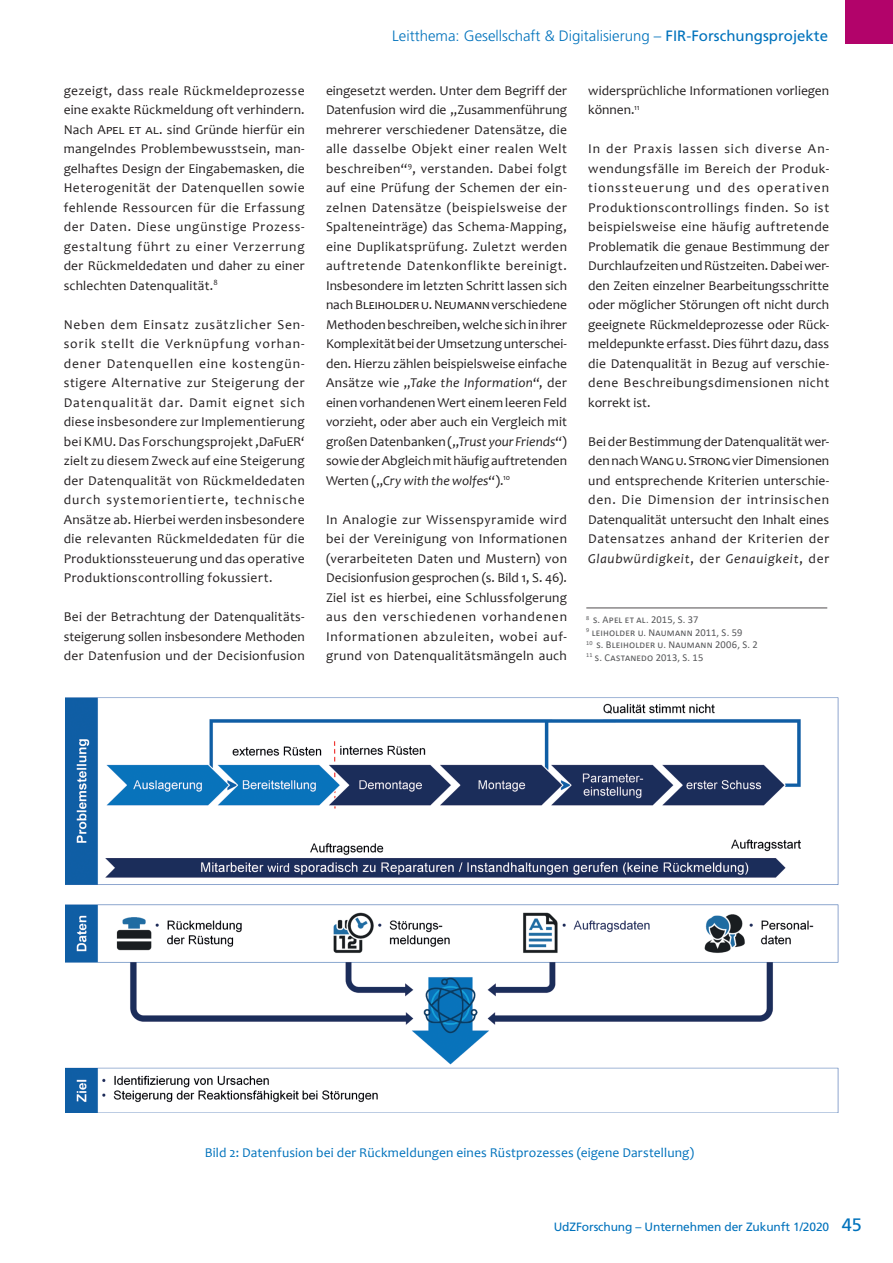
<style>
.page{position:relative;width:893px;height:1263px;background:#fff}
.page>*{position:absolute;margin:0;border:0;box-sizing:border-box;transform-origin:0 0}
.t1{font:300 15px "Frutiger";color:#0072bc}
.UdZ_Literaturangabe{font:13.5px/19.5px "Candara";letter-spacing:.02em;color:#231f20;text-align:justify}
.UdZ_Bildunterschrift{font:13.5px "Candara";letter-spacing:.01em;color:#0072bc}
.UdZ_Literaturangabe-2{font:13.5px/19.5px "Candara";color:#231f20}
.t2{font:12px "Frutiger";letter-spacing:-.01em;color:#0072bc}
.UdZ_Literaturangabe-3{font:10.5px "Calibri";letter-spacing:.015em;color:#57585a}
.s1{font-weight:400}
.s2{font-style:italic}
.s3{font-size:18px}
</style>
<div class="page">
<div style="left:845px;top:0;width:48px;height:43px;background:#b2036a"></div>
<hr style="left:586px;top:608px;width:241px;height:1px;background:#231f20">
<img style="left:66px;top:697px;width:773px;height:416px">
<p class="t1" style="left:392px;top:28px;width:437px">Leitthema: Gesellschaft &amp; Digitalisierung – <span class="s1">FIR-Forschungsprojekte</span></p>
<p class="UdZ_Literaturangabe" style="left:326px;top:81px;width:242px">eingesetzt werden. Unter dem Begriff der Datenfusion wird die „Zusammenführung mehrerer verschiedener Datensätze, die alle dasselbe Objekt einer realen Welt beschreiben“<sup>9</sup>, verstanden. Dabei folgt auf eine Prüfung der Schemen der ein&shy;zelnen Datensätze (beispielsweise der Spalteneinträge) das Schema-Mapping, eine Duplikatsprüfung. Zuletzt werden auftretende Datenkonflikte bereinigt.<br>Insbesondere im letzten Schritt lassen sich nach Bleiholder u. Neumann verschiedene Methoden beschreiben, welche sich in ihrer Komplexität bei der Umsetzung unterschei&shy;den. Hierzu zählen beispielsweise einfache Ansätze wie „<span class="s2">Take the Information</span>“, der einen vorhandenen Wert einem leeren Feld vorzieht, oder aber auch ein Vergleich mit großen Datenbanken („<span class="s2">Trust your Friends</span>“) sowie der Abgleich mit häufig auftretenden Werten („<span class="s2">Cry with the wolfes</span>“).<sup>10</sup></p>
<p class="UdZ_Literaturangabe" style="left:326px;top:510px;width:242px">In Analogie zur Wissenspyramide wird bei der Vereinigung von Informationen (verarbeiteten Daten und Mustern) von Decisionfusion gesprochen (s. Bild 1, S. 46).<br>Ziel ist es hierbei, eine Schlussfolgerung aus den verschiedenen vorhandenen Informationen abzuleiten, wobei auf&shy;grund von Datenqualitätsmängeln auch</p>
<p class="UdZ_Literaturangabe-2" style="left:588px;top:81px;width:242px">widersprüchliche Informationen vorliegen können.<sup>11</sup></p>
<p class="UdZ_Literaturangabe" style="left:588px;top:139px;width:242px">In der Praxis lassen sich diverse An&shy;wendungsfälle im Bereich der Produk&shy;tionssteuerung und des operativen Produktionscontrollings finden. So ist beispielsweise eine häufig auftretende Problematik die genaue Bestimmung der Durchlaufzeiten und Rüstzeiten. Dabei wer&shy;den Zeiten einzelner Bearbeitungsschritte oder möglicher Störungen oft nicht durch geeignete Rückmeldeprozesse oder Rück&shy;meldepunkte erfasst. Dies führt dazu, dass die Datenqualität in Bezug auf verschie&shy;dene Beschreibungsdimensionen nicht korrekt ist.</p>
<p class="UdZ_Literaturangabe" style="left:588px;top:432px;width:242px">Bei der Bestimmung der Datenqualität wer&shy;den nach Wang u. Strong vier Dimensionen und entsprechende Kriterien unterschie&shy;den. Die Dimension der intrinsischen Datenqualität untersucht den Inhalt eines Datensatzes anhand der Kriterien der <span class="s2">Glaubwürdigkeit</span>, der <span class="s2">Genauigkeit</span>, der</p>
<p class="UdZ_Literaturangabe" style="left:64px;top:81px;width:242px">gezeigt, dass reale Rückmeldeprozesse eine exakte Rückmeldung oft verhindern.<br>Nach Apel et al. sind Gründe hierfür ein mangelndes Problembewusstsein, man&shy;gelhaftes Design der Eingabemasken, die Heterogenität der Datenquellen sowie fehlende Ressourcen für die Erfassung der Daten. Diese ungünstige Prozess&shy;gestaltung führt zu einer Verzerrung der Rückmeldedaten und daher zu einer schlechten Datenqualität.<sup>8</sup></p>
<p class="UdZ_Literaturangabe" style="left:64px;top:315px;width:242px">Neben dem Einsatz zusätzlicher Sen&shy;sorik stellt die Verknüpfung vorhan&shy;dener Datenquellen eine kostengün&shy;stigere Alternative zur Steigerung der Datenqualität dar. Damit eignet sich diese insbesondere zur Implementierung bei KMU. Das Forschungsprojekt ‚DaFuER‘ zielt zu diesem Zweck auf eine Steigerung der Datenqualität von Rückmeldedaten durch systemorientierte, technische Ansätze ab. Hierbei werden insbesondere die relevanten Rückmeldedaten für die Produktionssteuerung und das operative Produktionscontrolling fokussiert.</p>
<p class="UdZ_Literaturangabe" style="left:64px;top:607px;width:242px">Bei der Betrachtung der Datenqualitäts&shy;steigerung sollen insbesondere Methoden der Datenfusion und der Decisionfusion</p>
<p class="UdZ_Literaturangabe-3" style="left:586px;top:612px;width:114px"><sup>8</sup> s. Apel et al. 2015, S. 37</p>
<p class="UdZ_Literaturangabe-3" style="left:586px;top:625px;width:158px"><sup>9</sup> leiholder u. Naumann 2011, S. 59</p>
<p class="UdZ_Literaturangabe-3" style="left:586px;top:637px;width:173px"><sup>10</sup> s. Bleiholder u. Naumann 2006, S. 2</p>
<p class="UdZ_Literaturangabe-3" style="left:586px;top:650px;width:119px"><sup>11</sup> s. Castanedo 2013, S. 15</p>
<p class="UdZ_Bildunterschrift" style="left:205px;top:1144px;width:491px">Bild 2: Datenfusion bei der Rückmeldungen eines Rüstprozesses (eigene Darstellung)</p>
<p class="t2" style="left:554px;top:1220px;width:310px">UdZForschung – Unternehmen der Zukunft 1/2020 <span class="s3">45</span></p>
</div>
